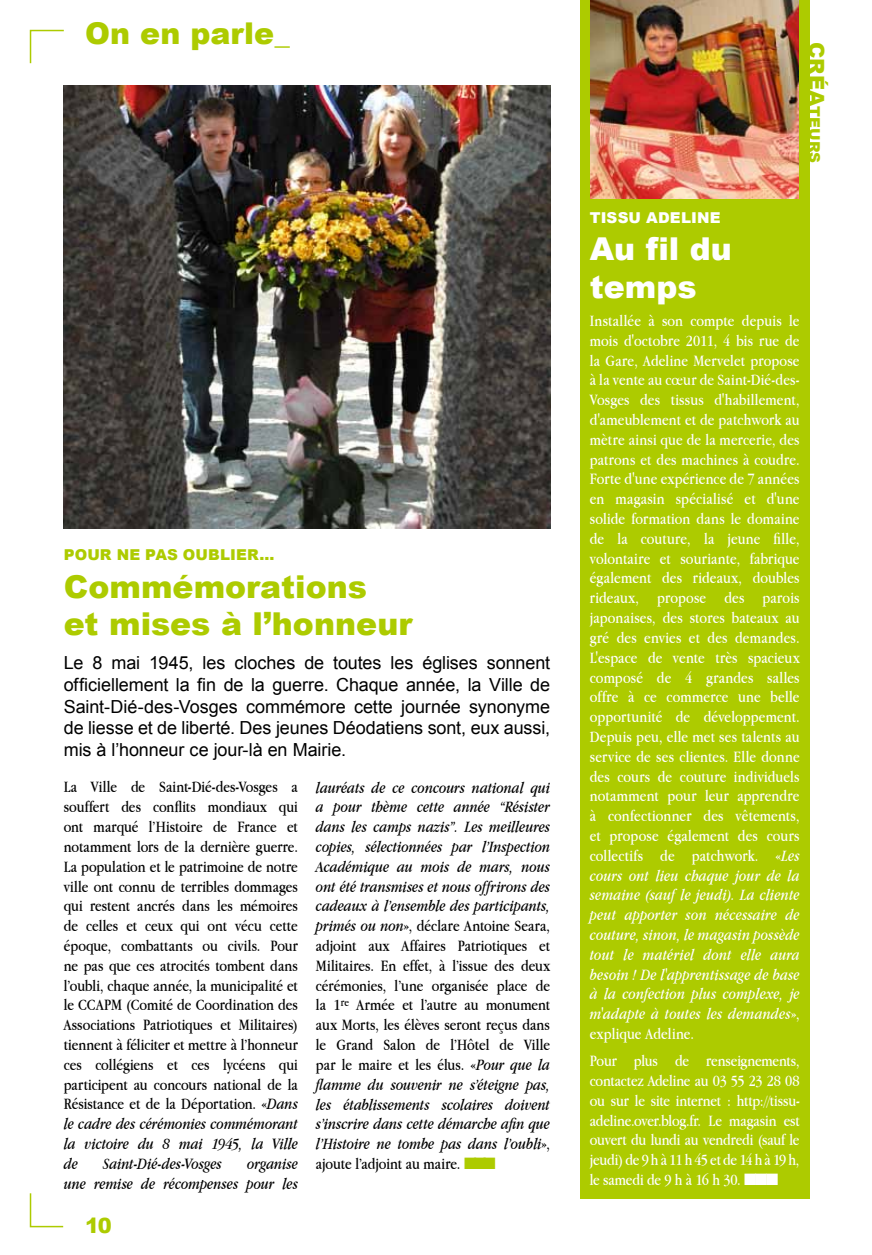
<style>
.page{position:relative;width:872px;height:1255px;background:#fff}
.page>*{position:absolute;margin:0;border:0;box-sizing:border-box;transform-origin:0 0}
.t1{font:900 31.5px/37.5px "Arial";color:#adcb00}
.t2{font:900 31.5px/37.5px "Arial";color:#fff}
.t3{font:900 30px "Arial";letter-spacing:.005em;color:#adcb00}
.t4{font:900 21px "Arial";color:#adcb00}
.t5{font:18px/21.6px "Arial";letter-spacing:-.005em;color:#000;text-align:justify}
.t6{font:16.5px/19.8px "Apple Garamond";color:#fff;text-align:justify}
.t7{font:italic 16.5px/19.8px "Apple Garamond";color:#000;text-align:right}
.t8{font:16.5px/19.8px "Apple Garamond";letter-spacing:-.005em;color:#000;text-align:justify}
.t9{font:900 15px "Arial";letter-spacing:.01em;color:#adcb00}
.t10{font:900 15px "Arial";letter-spacing:.015em;color:#fff}
.s1{font-style:italic}
.s2{font-style:normal}
.s3{color:#adcb00}
.s4{font-size:21px}
</style>
<div class="page">
<svg style="left:29px;top:29px;width:35px;height:35px"></svg>
<svg style="left:29px;top:1193px;width:35px;height:34px"></svg>
<div style="left:580px;top:0;width:229px;height:1198px;background:#adcb00"></div>
<img style="left:590px;top:0;width:209px;height:198px">
<img style="left:64px;top:85px;width:486px;height:443px">
<h2 class="t3" style="left:85px;top:17px;width:206px">On en parle_</h2>
<p class="t9" style="left:64px;top:546px;width:212px">Pour ne pas oublier…</p>
<h1 class="t1" style="left:64px;top:568px;width:350px">Commémorations<br>et mises à l’honneur</h1>
<p class="t5" style="left:64px;top:652px;width:488px">Le 8 mai 1945, les cloches de toutes les églises sonnent officiellement la fin de la guerre. Chaque année, la Ville de Saint-Dié-des-Vosges commémore cette journée synonyme de liesse et de liberté. Des jeunes Déodatiens sont, eux aussi, mis à l’honneur ce jour-là en Mairie.</p>
<p class="t8" style="left:64px;top:777px;width:236px">La Ville de Saint-Dié-des-Vosges a souffert des conflits mondiaux qui ont marqué l’Histoire de France et notamment lors de la dernière guerre.<br>La population et le patrimoine de notre ville ont connu de terribles dommages qui restent ancrés dans les mémoires de celles et ceux qui ont vécu cette époque, combattants ou civils. Pour ne pas que ces atrocités tombent dans l’oubli, chaque année, la municipalité et le CCAPM (Comité de Coordination des Associations Patriotiques et Militaires) tiennent à féliciter et mettre à l’honneur ces collégiens et ces lycéens qui participent au concours national de la Résistance et de la Déportation. «<span class="s1">Dans le cadre des cérémonies commémorant la victoire du 8 mai 1945, la Ville de</span></p>
<p class="t7" style="left:103px;top:1153px;width:120px">Saint-Dié-des-Vosges</p>
<p class="t7" style="left:64px;top:1153px;width:236px">organise<br>une remise de récompenses pour les</p>
<p class="t4" style="left:85px;top:1213px;width:28px">10</p>
<p class="t7" style="left:316px;top:777px;width:236px;text-align:justify">lauréats de ce concours national qui a pour thème cette année “Résister dans les camps nazis”. Les meilleures copies, sélectionnées par l’Inspection Académique au mois de mars, nous ont été transmises et nous offrirons des cadeaux à l’ensemble des participants, primés ou non<span class="s2">», déclare Antoine Seara, adjoint aux Affaires Patriotiques et Militaires. En effet, à l’issue des deux cérémonies, l’une organisée place de la 1</span><sup>re</sup> <span class="s2">Armée et l’autre au monument aux Morts, les élèves seront reçus dans le Grand Salon de l’Hôtel de Ville par le maire et les élus. «</span>Pour que la flamme du souvenir ne s’éteigne pas, les établissements scolaires doivent s’inscrire dans cette démarche afin que l’Histoire ne tombe pas dans l’oubli<span class="s2">», ajoute l’adjoint au maire.</span> <span class="s3">■■■</span></p>
<p class="t9" style="left:822px;top:42px;width:121px;rotate:90deg"><span class="s4">Créa</span>teurs</p>
<p class="t10" style="left:590px;top:209px;width:132px">tissu Adeline</p>
<h1 class="t2" style="left:590px;top:230px;width:144px">Au fil du temps</h1>
<p class="t6" style="left:590px;top:310px;width:211px">Installée à son compte depuis le mois d'octobre 2011, 4 bis rue de la Gare, Adeline Mervelet propose à la vente au cœur de Saint-Dié-des-Vosges des tissus d'habillement, d'ameublement et de patchwork au mètre ainsi que de la mercerie, des patrons et des machines à coudre.<br>Forte d'une expérience de 7 années en magasin spécialisé et d'une solide formation dans le domaine de la couture, la jeune fille, volontaire et souriante, fabrique également des rideaux, doubles rideaux, propose des parois japonaises, des stores bateaux au gré des envies et des demandes.<br>L'espace de vente très spacieux composé de 4 grandes salles offre à ce commerce une belle opportunité de développement.<br>Depuis peu, elle met ses talents au service de ses clientes. Elle donne des cours de couture individuels notamment pour leur apprendre à confectionner des vêtements, et propose également des cours collectifs de patchwork. «<span class="s1">Les cours ont lieu chaque jour de la semaine (sauf le jeudi). La cliente peut apporter son nécessaire de couture, sinon, le magasin possède tout le matériel dont elle aura besoin ! De l'apprentissage de base à la confection plus complexe, je m'adapte à toutes les demandes</span>», explique Adeline.</p>
<p class="t6" style="left:590px;top:1050px;width:211px">Pour plus de renseignements, contactez Adeline au 03 55 23 28 08 ou sur le site internet : http://tissu&shy;adeline.over.blog.fr. Le magasin est ouvert du lundi au vendredi (sauf le jeudi) de 9 h à 11 h 45 et de 14 h à 19 h, le samedi de 9 h à 16 h 30. ■■■</p>
</div>
